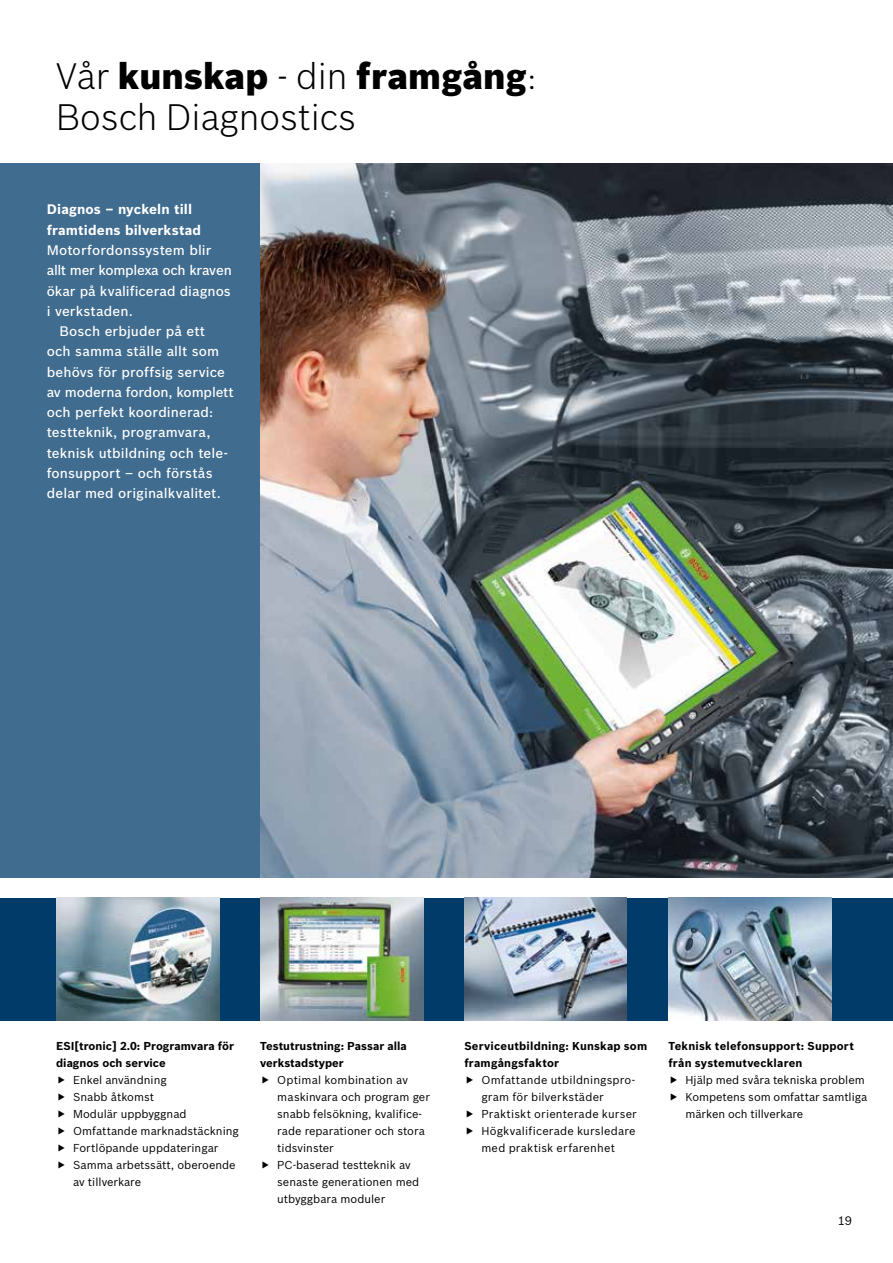
<style>
.page{position:relative;width:893px;height:1263px;background:#fff}
.page>*{position:absolute;margin:0;border:0;box-sizing:border-box;transform-origin:0 0}
.t1{font:300 36px/40.8px "Bosch Sans";color:#000}
.t2{font:500 13.5px "Bosch Sans";letter-spacing:.01em;color:#fff}
.t3{font:700 13.5px/20.2px "Bosch Sans";letter-spacing:.01em;color:#fff}
.t4{font:500 13.5px "Bosch Sans";letter-spacing:-.02em;color:#fff}
.t5{font:500 13.5px "Bosch Sans";letter-spacing:-.01em;color:#fff}
.t6{font:12px "Bosch Sans";color:#000}
.t7{font:11.25px/17px "Bosch Sans";color:#000}
.t8{font:700 11.25px/17px "Bosch Sans";letter-spacing:.01em;color:#000}
.t9{font:11.25px/17px "Bosch Sans";letter-spacing:.02em;color:#000}
.s1{font-weight:900}
</style>
<div class="page">
<div style="left:0;top:163px;width:260px;height:714px;background:#406c8f"></div>
<div style="left:0;top:898px;width:893px;height:122px;background:#003b6a"></div>
<img style="left:464px;top:898px;width:163px;height:122px">
<img style="left:668px;top:898px;width:164px;height:122px">
<img style="left:260px;top:163px;width:633px;height:715px">
<img style="left:56px;top:898px;width:163px;height:122px">
<img style="left:260px;top:898px;width:163px;height:122px">
<hr style="left:0;top:163px;width:1px;height:347px;background:#003b6a">
<h1 class="t1" style="left:56px;top:55px;width:482px">Vår <span class="s1">kunskap</span> - din <span class="s1">framgång</span>:<br>Bosch Diagnostics</h1>
<p class="t3" style="left:47px;top:200px;width:156px">Diagnos – nyckeln till framtidens bilverkstad</p>
<p class="t2" style="left:47px;top:242px;width:166px">Motorfordonssystem blir</p>
<p class="t4" style="left:47px;top:262px;width:187px">allt mer komplexa och kraven</p>
<p class="t2" style="left:47px;top:282px;width:186px">ökar på kvalificerad diagnos</p>
<p class="t2" style="left:47px;top:302px;width:87px">i verkstaden.</p>
<p class="t2" style="left:60px;top:323px;width:147px">Bosch erbjuder på ett</p>
<p class="t2" style="left:47px;top:343px;width:174px">och samma ställe allt som</p>
<p class="t2" style="left:47px;top:363px;width:180px">behövs för proffsig service</p>
<p class="t5" style="left:47px;top:383px;width:189px">av moderna fordon, komplett</p>
<p class="t2" style="left:47px;top:404px;width:168px">och perfekt koordinerad:</p>
<p class="t2" style="left:47px;top:424px;width:165px">testteknik, programvara,</p>
<p class="t2" style="left:47px;top:444px;width:183px">teknisk utbildning och tele-</p>
<p class="t2" style="left:47px;top:464px;width:167px">fonsupport – och förstås</p>
<p class="t2" style="left:47px;top:485px;width:176px">delar med originalkvalitet.</p>
<p class="t8" style="left:56px;top:1037px;width:179px">ESI[tronic] 2.0: Programvara för diagnos och service</p>
<p class="t7" style="left:73px;top:1071px;width:167px">Enkel användning<br>Snabb åtkomst<br>Modulär uppbyggnad<br>Omfattande marknadstäckning<br>Fortlöpande uppdateringar<br>Samma arbetssätt, oberoende av tillverkare</p>
<p class="t8" style="left:260px;top:1037px;width:148px">Testutrustning: Passar alla verkstadstyper</p>
<p class="t7" style="left:277px;top:1071px;width:154px">Optimal kombination av maskinvara och program ger snabb felsökning, kvalifice&shy;rade reparationer och stora tidsvinster<br>PC-baserad testteknik av senaste generationen med utbyggbara moduler</p>
<p class="t8" style="left:464px;top:1037px;width:184px">Serviceutbildning: Kunskap som framgångsfaktor</p>
<p class="t9" style="left:481px;top:1071px;width:157px">Omfattande utbildningspro&shy;gram för bilverkstäder<br>Praktiskt orienterade kurser<br>Högkvalificerade kursledare med praktisk erfarenhet</p>
<p class="t8" style="left:668px;top:1037px;width:187px">Teknisk telefonsupport: Support från systemutvecklaren</p>
<p class="t7" style="left:685px;top:1071px;width:183px">Hjälp med svåra tekniska problem<br>Kompetens som omfattar samtliga märken och tillverkare</p>
<p class="t6" style="left:838px;top:1213px;width:16px">19</p>
</div>
